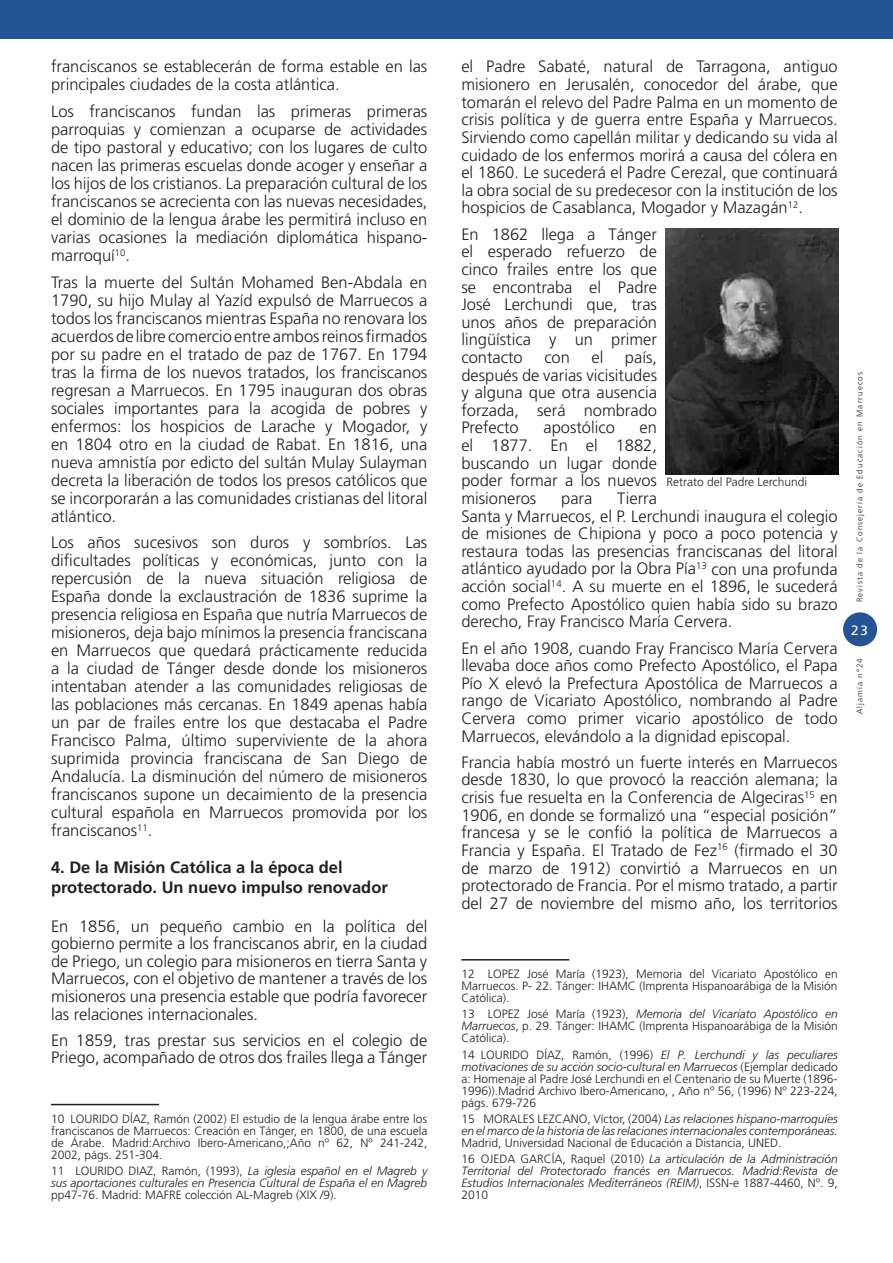
<style>
.page{position:relative;width:893px;height:1263px;background:#fff}
.page>*{position:absolute;margin:0;border:0;box-sizing:border-box;transform-origin:0 0}
.n00{font:300 16.5px/17.5px "Frutiger";color:#231f20;text-align:justify}
.T3{font:700 16.5px/19.8px "Frutiger";color:#231f20}
.t1{font:13.5px "Frutiger";color:#fff}
.note{font:300 12px/12px "Frutiger";color:#231f20;text-align:justify}
.note-2{font:italic 300 12px/12px "Frutiger";color:#231f20;text-align:justify}
.t2{font:300 8.1px "Frutiger";letter-spacing:.13em;color:#231f20}
.s1{font-style:normal}
.s2{font-style:italic}
</style>
<div class="page">
<div style="left:0;top:0;width:893px;height:38px;background:#245495"></div>
<hr style="left:51px;top:1104px;width:108px;height:1px;background:#231f20">
<hr style="left:461px;top:959px;width:108px;height:1px;background:#231f20">
<img style="left:666px;top:228px;width:173px;height:246px">
<div style="left:843px;top:612px;width:34px;height:34px;background:#245495;border-radius:50%"></div>
<p class="n00" style="left:51px;top:58px;width:378px;line-height:18px">franciscanos se establecerán de forma estable en las principales ciudades de la costa atlántica.</p>
<p class="n00" style="left:51px;top:102px;width:378px;line-height:18px">Los franciscanos fundan las primeras primeras parroquias y comienzan a ocuparse de actividades de tipo pastoral y educativo; con los lugares de culto nacen las primeras escuelas donde acoger y enseñar a los hijos de los cristianos. La preparación cultural de los franciscanos se acrecienta con las nuevas necesidades, el dominio de la lengua árabe les permitirá incluso en varias ocasiones la mediación diplomática hispano&shy;marroquí<sup>10</sup>.</p>
<p class="n00" style="left:51px;top:273px;width:378px;line-height:18px">Tras la muerte del Sultán Mohamed Ben-Abdala en 1790, su hijo Mulay al Yazíd expulsó de Marruecos a todos los franciscanos mientras España no renovara los acuerdos de libre comercio entre ambos reinos firmados por su padre en el tratado de paz de 1767. En 1794 tras la firma de los nuevos tratados, los franciscanos regresan a Marruecos. En 1795 inauguran dos obras sociales importantes para la acogida de pobres y enfermos: los hospicios de Larache y Mogador, y en 1804 otro en la ciudad de Rabat. En 1816, una nueva amnistía por edicto del sultán Mulay Sulayman decreta la liberación de todos los presos católicos que se incorporarán a las comunidades cristianas del litoral atlántico.</p>
<p class="n00" style="left:51px;top:533px;width:378px;line-height:18px">Los años sucesivos son duros y sombríos. Las dificultades políticas y económicas, junto con la repercusión de la nueva situación religiosa de España donde la exclaustración de 1836 suprime la presencia religiosa en España que nutría Marruecos de misioneros, deja bajo mínimos la presencia franciscana en Marruecos que quedará prácticamente reducida a la ciudad de Tánger desde donde los misioneros intentaban atender a las comunidades religiosas de las poblaciones más cercanas. En 1849 apenas había un par de frailes entre los que destacaba el Padre Francisco Palma, último superviviente de la ahora suprimida provincia franciscana de San Diego de Andalucía. La disminución del número de misioneros franciscanos supone un decaimiento de la presencia cultural española en Marruecos promovida por los franciscanos<sup>11</sup>.</p>
<p class="T3" style="left:51px;top:857px;width:338px">4. De la Misión Católica a la época del protectorado. Un nuevo impulso renovador</p>
<p class="n00" style="left:51px;top:917px;width:378px">En 1856, un pequeño cambio en la política del gobierno permite a los franciscanos abrir, en la ciudad de Priego, un colegio para misioneros en tierra Santa y Marruecos, con el objetivo de mantener a través de los misioneros una presencia estable que podría favorecer las relaciones internacionales.</p>
<p class="n00" style="left:51px;top:1031px;width:378px">En 1859, tras prestar sus servicios en el colegio de<br>Priego, acompañado de otros dos frailes llega a Tánger</p>
<p class="note" style="left:51px;top:1113px;width:378px">10 LOURIDO DÍAZ, Ramón (2002) El estudio de la lengua árabe entre los franciscanos de Marruecos: Creación en Tánger, en 1800, de una escuela de Árabe. Madrid:Archivo Ibero-Americano,;Año nº 62, Nº 241-242, 2002, págs. 251-304.</p>
<p class="note-2" style="left:51px;top:1165px;width:378px"><span class="s1">11 LOURIDO DIAZ, Ramón, (1993),</span> La iglesia español en el Magreb y sus aportaciones culturales en Presencia Cultural de España el en Magreb <span class="s1">pp47-76. Madrid: MAFRE colección AL-Magreb (XIX /9).</span></p>
<p class="n00" style="left:461px;top:58px;width:378px">el Padre Sabaté, natural de Tarragona, antiguo misionero en Jerusalén, conocedor del árabe, que tomarán el relevo del Padre Palma en un momento de crisis política y de guerra entre España y Marruecos.<br>Sirviendo como capellán militar y dedicando su vida al cuidado de los enfermos morirá a causa del cólera en el 1860. Le sucederá el Padre Cerezal, que continuará la obra social de su predecesor con la institución de los hospicios de Casablanca, Mogador y Mazagán<sup>12</sup>.</p>
<p class="n00" style="left:461px;top:225px;width:197px">En 1862 llega a Tánger el esperado refuerzo de cinco frailes entre los que se encontraba el Padre José Lerchundi que, tras unos años de preparación lingüística y un primer contacto</p>
<p class="n00" style="left:544px;top:348px;width:27px">con</p>
<p class="n00" style="left:591px;top:348px;width:13px">el</p>
<p class="n00" style="left:461px;top:348px;width:197px;text-indent:164px">país, después de varias vicisitudes y alguna que otra ausencia forzada, será nombrado Prefecto</p>
<p class="n00" style="left:543px;top:419px;width:73px">apostólico</p>
<p class="n00" style="left:461px;top:419px;width:197px;text-indent:178px">en el 1877. En el 1882, buscando un lugar donde poder formar a los nuevos misioneros</p>
<p class="note" style="left:666px;top:476px;width:142px">Retrato del Padre Lerchundi</p>
<p class="n00" style="left:461px;top:489px;width:378px;text-align:left;text-indent:156px">Tierra<br>Santa y Marruecos, el P. Lerchundi inaugura el colegio de misiones de Chipiona y poco a poco potencia y restaura todas las presencias franciscanas del litoral atlántico ayudado por la Obra Pía<sup>13</sup> con una profunda acción social<sup>14</sup>. A su muerte en el 1896, le sucederá como Prefecto Apostólico quien había sido su brazo derecho, Fray Francisco María Cervera.</p>
<p class="n00" style="left:461px;top:639px;width:378px">En el año 1908, cuando Fray Francisco María Cervera llevaba doce años como Prefecto Apostólico, el Papa Pío X elevó la Prefectura Apostólica de Marruecos a rango de Vicariato Apostólico, nombrando al Padre Cervera como primer vicario apostólico de todo Marruecos, elevándolo a la dignidad episcopal.</p>
<p class="n00" style="left:461px;top:753px;width:378px">Francia había mostró un fuerte interés en Marruecos desde 1830, lo que provocó la reacción alemana; la crisis fue resuelta en la Conferencia de Algeciras<sup>15</sup> en 1906, en donde se formalizó una “especial posición” francesa y se le confió la política de Marruecos a Francia y España. El Tratado de Fez<sup>16</sup> (firmado el 30 de marzo de 1912) convirtió a Marruecos en un protectorado de Francia. Por el mismo tratado, a partir del 27 de noviembre del mismo año, los territorios</p>
<p class="n00" style="left:561px;top:489px;width:33px">para</p>
<p class="t2" style="left:855px;top:602px;width:232px;rotate:-90deg">Revista de la Consejería de Educación en Marruecos</p>
<p class="t1" style="left:851px;top:622px;width:18px">23</p>
<p class="t2" style="left:855px;top:714px;width:58px;rotate:-90deg">Aljamía n°24</p>
<p class="note" style="left:461px;top:968px;width:378px">12 LOPEZ José María (1923), Memoria del Vicariato Apostólico en Marruecos. P- 22. Tánger: IHAMC (Imprenta Hispanoarábiga de la Misión Católica).</p>
<p class="note" style="left:461px;top:1008px;width:378px">13 LOPEZ José María (1923), <span class="s2">Memoria del Vicariato Apostólico en Marruecos</span>, p. 29. Tánger: IHAMC (Imprenta Hispanoarábiga de la Misión Católica).</p>
<p class="note" style="left:461px;top:1048px;width:378px">14 LOURIDO DÍAZ, Ramón, (1996) <span class="s2">El P. Lerchundi y las peculiares motivaciones de su acción socio-cultural en Marruecos</span> (Ejemplar dedicado a: Homenaje al Padre José Lerchundi en el Centenario de su Muerte (1896- 1996)).Madrid Archivo Ibero-Americano, , Año nº 56, (1996) Nº 223-224, págs. 679-726</p>
<p class="note-2" style="left:461px;top:1113px;width:378px"><span class="s1">15 MORALES LEZCANO, Víctor, (2004)</span> Las relaciones hispano-marroquíes en el marco de la historia de las relaciones internacionales contemporáneas.<br><span class="s1">Madrid, Universidad Nacional de Educación a Distancia, UNED.</span></p>
<p class="note-2" style="left:461px;top:1153px;width:378px"><span class="s1">16 OJEDA GARCÍA, Raquel (2010)</span> La articulación de la Administración Territorial del Protectorado francés en Marruecos. Madrid:Revista de Estudios Internacionales Mediterráneos (REIM)<span class="s1">, ISSN-e 1887-4460, Nº. 9, 2010</span></p>
</div>
